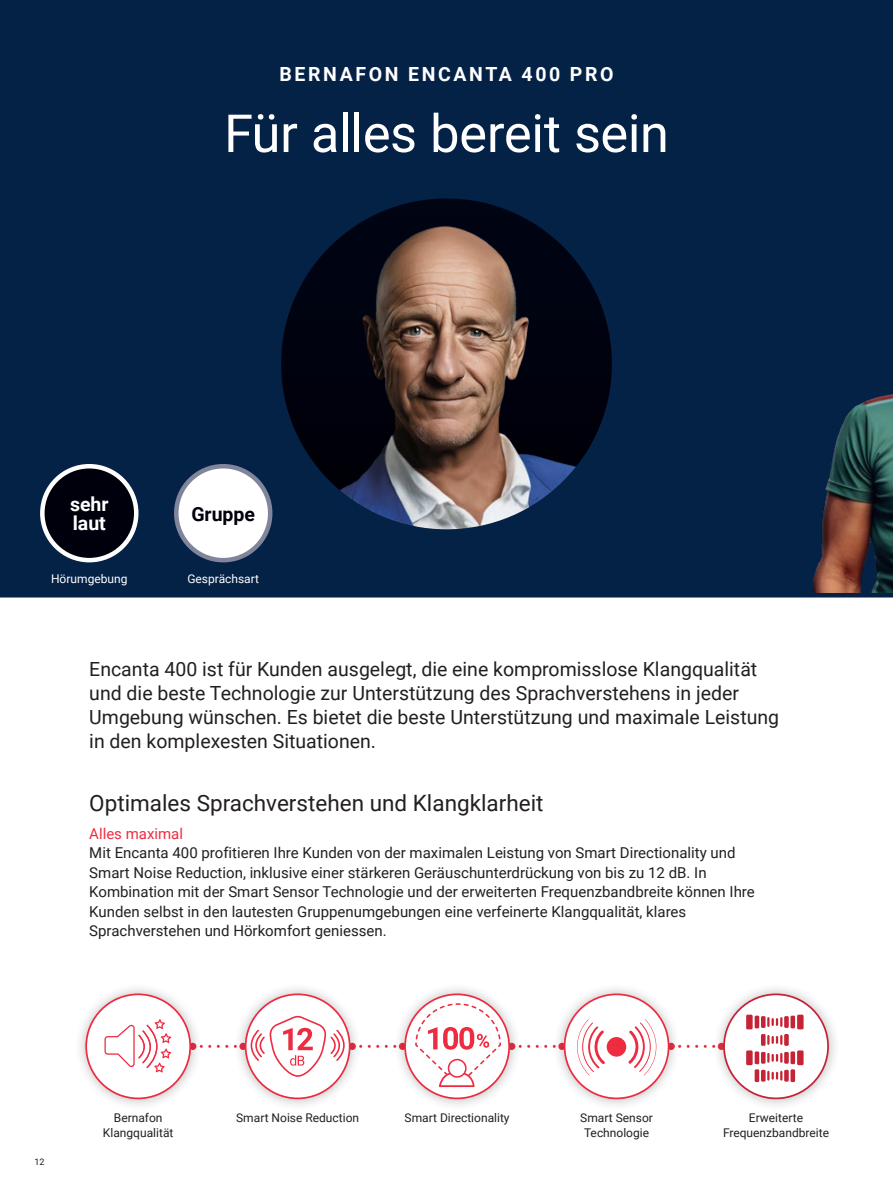
<style>
.page{position:relative;width:893px;height:1191px;background:#fff}
.page>*{position:absolute;margin:0;border:0;box-sizing:border-box;transform-origin:0 0}
.t1{font:52.5px "Roboto";letter-spacing:-.01em;color:#fff}
.t2{font:22.5px "Roboto";color:#231f20}
.t3{font:19.5px/24px "Roboto";color:#231f20}
.t4{font:700 19.5px "Roboto";letter-spacing:.135em;color:#fff}
.t5{font:700 19.5px/19.5px "Roboto";color:#fff}
.t6{font:700 19.5px "Roboto";color:#00000c}
.t7{font:15px/19.5px "Roboto";color:#231f20}
.t8{font:15px "Roboto";color:#ed2c41}
.t9{font:12px/15px "Roboto";color:#231f20;text-align:center}
.t10{font:12px "Roboto";color:#fff}
.t11{font:9px "Roboto";color:#231f20}
</style>
<div class="page">
<div style="left:0;top:0;width:893px;height:595px;background:#042146"></div>
<img style="left:812px;top:394px;width:81px;height:199px">
<img style="left:281px;top:198px;width:331px;height:331px;border-radius:165px">
<hr style="left:0;top:593px;width:893px;height:4px;background:#042146">
<svg style="left:521px;top:1044px;width:27px;height:3px"></svg>
<div style="left:74px;top:982px;width:128px;height:128px;background:#231f20;opacity:.3"></div>
<svg style="left:85px;top:993px;width:109px;height:106px"></svg>
<div style="left:233px;top:982px;width:129px;height:128px;background:#231f20;opacity:.3"></div>
<svg style="left:201px;top:993px;width:152px;height:106px"></svg>
<div style="left:393px;top:982px;width:128px;height:128px;background:#231f20;opacity:.3"></div>
<svg style="left:361px;top:993px;width:152px;height:106px"></svg>
<div style="left:712px;top:982px;width:128px;height:128px;background:#231f20;opacity:.3"></div>
<svg style="left:681px;top:993px;width:148px;height:106px"></svg>
<div style="left:784px;top:1069px;width:5px;height:12px;background:#c52336"></div>
<div style="left:790px;top:1069px;width:5px;height:13px;background:#c52336"></div>
<div style="left:552px;top:982px;width:129px;height:128px;background:#231f20;opacity:.3"></div>
<div style="left:565px;top:994px;width:104px;height:104px;background:#fff;border-radius:50%"></div>
<div style="left:564px;top:993px;width:105px;height:106px;border:2px solid #ed2c41;border-radius:50%"></div>
<svg style="left:577px;top:1019px;width:80px;height:56px"></svg>
<div style="left:176px;top:466px;width:94px;height:94px;background:#fff;border-radius:50%"></div>
<div style="left:174px;top:464px;width:98px;height:98px;border:4px solid #80859c;border-radius:50%"></div>
<div style="left:42px;top:466px;width:94px;height:94px;background:#00000c;border-radius:50%"></div>
<div style="left:40px;top:464px;width:98px;height:98px;border:4px solid #fff;border-radius:50%"></div>
<h3 class="t4" style="left:279px;top:60px;width:336px">BERNAFON ENCANTA 400 PRO</h3>
<h1 class="t1" style="left:224px;top:97px;width:446px">Für alles bereit sein</h1>
<h3 class="t5" style="left:70px;top:493px;width:40px">sehr laut</h3>
<h3 class="t6" style="left:191px;top:500px;width:65px">Gruppe</h3>
<p class="t10" style="left:51px;top:571px;width:78px">Hörumgebung</p>
<p class="t10" style="left:187px;top:571px;width:73px">Gesprächsart</p>
<p class="t3" style="left:89px;top:656px;width:691px">Encanta 400 ist für Kunden ausgelegt, die eine kompromisslose Klangqualität und die beste Technologie zur Unterstützung des Sprachverstehens in jeder Umgebung wünschen. Es bietet die beste Unterstützung und maximale Leistung in den komplexesten Situationen.</p>
<h2 class="t2" style="left:89px;top:787px;width:456px">Optimales Sprachverstehen und Klangklarheit</h2>
<p class="t8" style="left:89px;top:823px;width:95px">Alles maximal</p>
<p class="t7" style="left:89px;top:842px;width:667px">Mit Encanta 400 profitieren Ihre Kunden von der maximalen Leistung von Smart Directionality und Smart Noise Reduction, inklusive einer stärkeren Geräuschunterdrückung von bis zu 12 dB. In Kombination mit der Smart Sensor Technologie und der erweiterten Frequenzbandbreite können Ihre Kunden selbst in den lautesten Gruppenumgebungen eine verfeinerte Klangqualität, klares Sprachverstehen und Hörkomfort geniessen.</p>
<p class="t11" style="left:35px;top:1155px;width:12px">12</p>
<p class="t9" style="left:103px;top:1109px;width:72px">Bernafon<br>Klangqualität</p>
<p class="t9" style="left:236px;top:1109px;width:124px">Smart Noise Reduction</p>
<p class="t9" style="left:405px;top:1109px;width:107px">Smart Directionality</p>
<p class="t9" style="left:580px;top:1109px;width:74px">Smart Sensor<br>Technologie</p>
<p class="t9" style="left:723px;top:1109px;width:108px">Erweiterte<br>Frequenzbandbreite</p>
</div>
